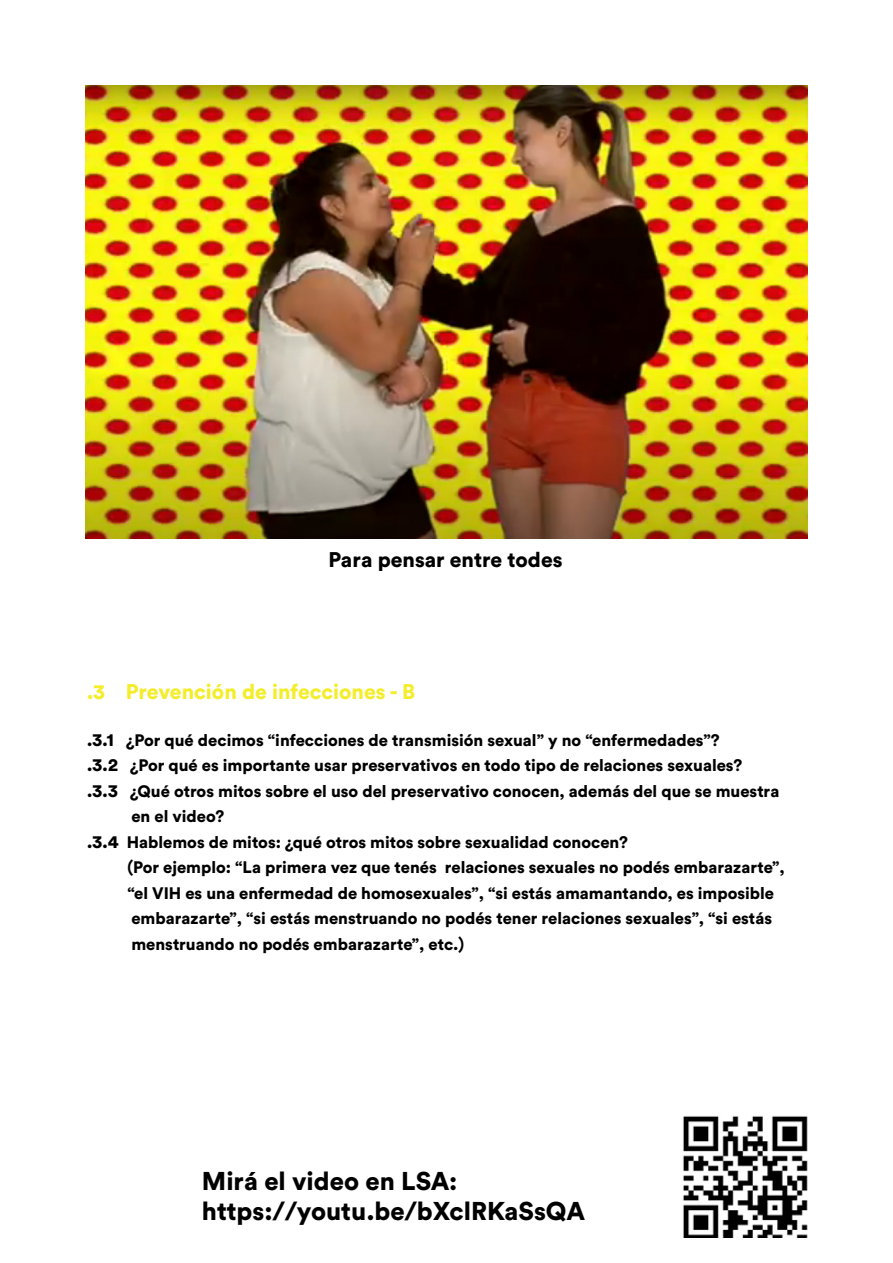
<style>
.page{position:relative;width:893px;height:1263px;background:#fff}
.page>*{position:absolute;margin:0;border:0;box-sizing:border-box;transform-origin:0 0}
.texto_W{font:900 25.5px "Circular Std";color:#000}
.titulo{font:900 21px "Circular Std";color:#f4ed2b}
.t1{font:900 21px "Circular Std";color:#000}
.titulo-2{font:900 16.5px "Circular Std";color:#000}
.s1{font-size:18px}
</style>
<div class="page">
<img style="left:85px;top:85px;width:723px;height:453px">
<img style="left:683px;top:1116px;width:125px;height:121px">
<p class="t1" style="left:328px;top:545px;width:236px">Para pensar entre todes</p>
<p class="titulo" style="left:87px;top:678px;width:330px">.3 Prevención de infecciones - B</p>
<p class="titulo-2" style="left:87px;top:729px;width:634px"><span class="s1">.3.1</span> ¿Por qué decimos “infecciones de transmisión sexual” y no “enfermedades”?</p>
<p class="titulo-2" style="left:87px;top:755px;width:657px"><span class="s1">.3.2</span> ¿Por qué es importante usar preservativos en todo tipo de relaciones sexuales?</p>
<p class="titulo-2" style="left:87px;top:780px;width:694px"><span class="s1">.3.3</span> ¿Qué otros mitos sobre el uso del preservativo conocen, además del que se muestra</p>
<p class="titulo-2" style="left:131px;top:806px;width:94px">en el video?</p>
<p class="titulo-2" style="left:87px;top:831px;width:543px"><span class="s1">.3.4</span> Hablemos de mitos: ¿qué otros mitos sobre sexualidad conocen?</p>
<p class="titulo-2" style="left:127px;top:857px;width:659px">(Por ejemplo: “La primera vez que tenés relaciones sexuales no podés embarazarte”,</p>
<p class="titulo-2" style="left:127px;top:882px;width:648px">“el VIH es una enfermedad de homosexuales”, “si estás amamantando, es imposible</p>
<p class="titulo-2" style="left:131px;top:908px;width:642px">embarazarte”, “si estás menstruando no podés tener relaciones sexuales”, “si estás</p>
<p class="titulo-2" style="left:131px;top:933px;width:334px">menstruando no podés embarazarte”, etc.)</p>
<p class="texto_W" style="left:202px;top:1164px;width:257px">Mirá el video en LSA:</p>
<p class="texto_W" style="left:202px;top:1194px;width:385px">https://youtu.be/bXclRKaSsQA</p>
</div>
